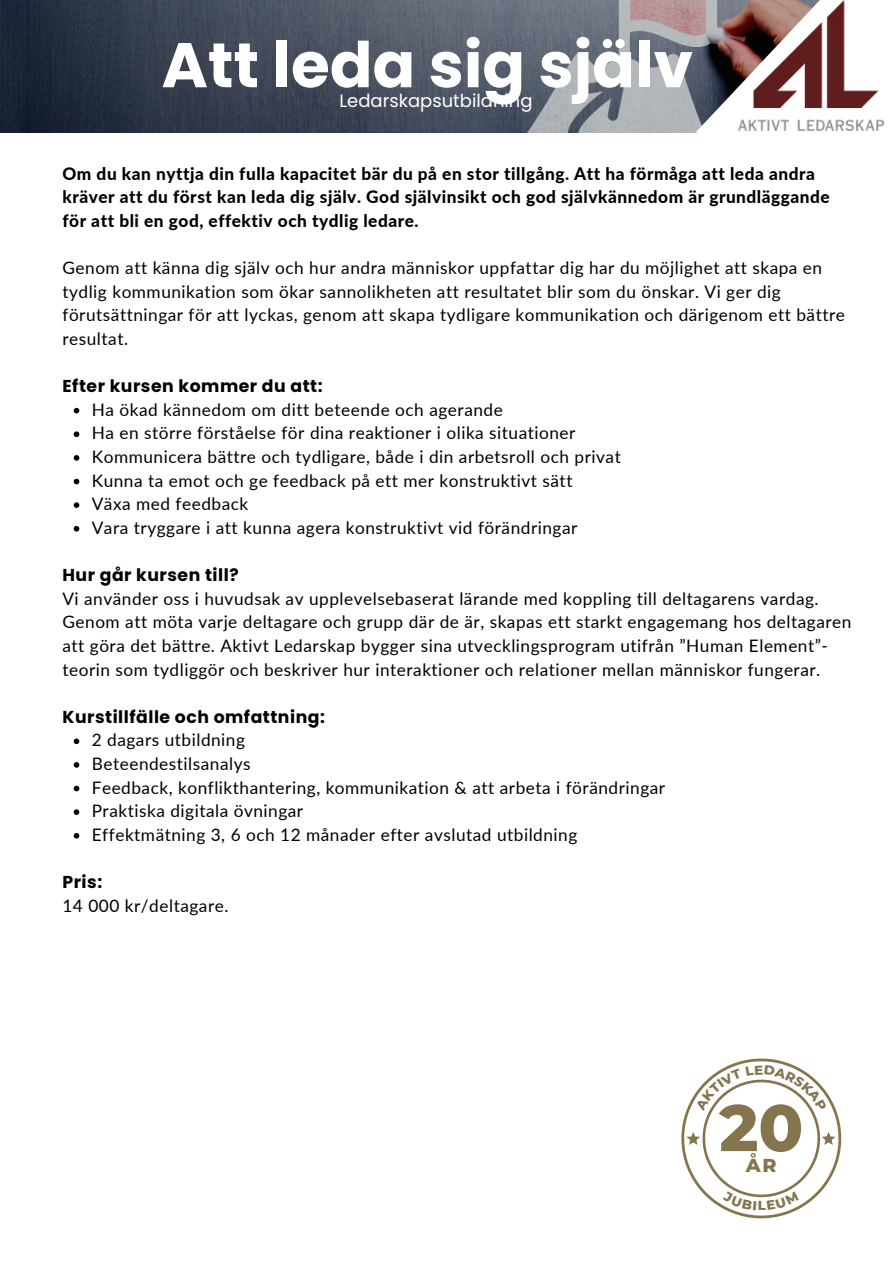
<style>
.page{position:relative;width:893px;height:1264px;background:#fff}
.page>*{position:absolute;margin:0;border:0;box-sizing:border-box;transform-origin:0 0}
.t1{font:800 65.4px "Montserrat";color:#85754e}
.t2{font:700 63px "Poppins";color:#fff}
.t3{font:800 19.05px "Montserrat";color:#85754e}
.t4{font:18px "Poppins";color:#fff}
.t5{font:17.25px/23.5px "Lato";letter-spacing:.03em;color:#000}
.t6{font:800 17.25px/23.5px "Lato";letter-spacing:.03em;color:#000}
.t7{font:700 17.25px "Poppins";letter-spacing:.03em;color:#000}
.t8{font:800 13.2px "Montserrat";color:#85754e}
</style>
<div class="page">
<svg style="left:74px;top:408px;width:5px;height:5px"></svg>
<svg style="left:74px;top:431px;width:5px;height:6px"></svg>
<svg style="left:74px;top:455px;width:5px;height:5px"></svg>
<svg style="left:74px;top:478px;width:5px;height:6px"></svg>
<svg style="left:74px;top:502px;width:5px;height:6px"></svg>
<svg style="left:74px;top:526px;width:5px;height:5px"></svg>
<svg style="left:74px;top:738px;width:5px;height:6px"></svg>
<svg style="left:74px;top:762px;width:5px;height:5px"></svg>
<svg style="left:74px;top:785px;width:5px;height:6px"></svg>
<svg style="left:74px;top:809px;width:5px;height:6px"></svg>
<svg style="left:74px;top:833px;width:5px;height:5px"></svg>
<img style="left:0;top:0;width:695px;height:132px">
<img style="left:695px;top:0;width:190px;height:133px">
<img style="left:737px;top:0;width:147px;height:132px">
<svg style="left:681px;top:1058px;width:160px;height:160px"></svg>
<h2 class="t2" style="left:161px;top:29px;width:533px">Att leda sig själv</h2>
<p class="t4" style="left:339px;top:91px;width:195px">Ledarskapsutbildning</p>
<p class="t6" style="left:62px;top:161px;width:768px">Om du kan nyttja din fulla kapacitet bär du på en stor tillgång. Att ha förmåga att leda andra kräver att du först kan leda dig själv. God självinsikt och god självkännedom är grundläggande för att bli en god, effektiv och tydlig ledare.</p>
<p class="t5" style="left:62px;top:255px;width:784px">Genom att känna dig själv och hur andra människor uppfattar dig har du möjlighet att skapa en tydlig kommunikation som ökar sannolikheten att resultatet blir som du önskar. Vi ger dig förutsättningar för att lyckas, genom att skapa tydligare kommunikation och därigenom ett bättre resultat.</p>
<p class="t7" style="left:62px;top:376px;width:262px">Efter kursen kommer du att:</p>
<p class="t5" style="left:92px;top:397px;width:530px">Ha ökad kännedom om ditt beteende och agerande<br>Ha en större förståelse för dina reaktioner i olika situationer Kommunicera bättre och tydligare, både i din arbetsroll och privat Kunna ta emot och ge feedback på ett mer konstruktivt sätt<br>Växa med feedback<br>Vara tryggare i att kunna agera konstruktivt vid förändringar</p>
<p class="t7" style="left:62px;top:565px;width:178px">Hur går kursen till?</p>
<p class="t5" style="left:62px;top:586px;width:790px">Vi använder oss i huvudsak av upplevelsebaserat lärande med koppling till deltagarens vardag.<br>Genom att möta varje deltagare och grupp där de är, skapas ett starkt engagemang hos deltagaren att göra det bättre. Aktivt Ledarskap bygger sina utvecklingsprogram utifrån ”Human Element”- teorin som tydliggör och beskriver hur interaktioner och relationer mellan människor fungerar.</p>
<p class="t7" style="left:62px;top:706px;width:264px">Kurstillfälle och omfattning:</p>
<p class="t5" style="left:92px;top:727px;width:575px">2 dagars utbildning<br>Beteendestilsanalys<br>Feedback, konflikthantering, kommunikation &amp; att arbeta i förändringar Praktiska digitala övningar<br>Effektmätning 3, 6 och 12 månader efter avslutad utbildning</p>
<p class="t7" style="left:62px;top:872px;width:41px">Pris:</p>
<p class="t5" style="left:62px;top:892px;width:167px">14 000 kr/deltagare.</p>
<h1 class="t1" style="left:719px;top:1079px;width:86px">20</h1>
<p class="t3" style="left:745px;top:1151px;width:32px">ÅR</p>
<p class="t8" style="left:757px;top:1195px;width:10px">L</p>
</div>
